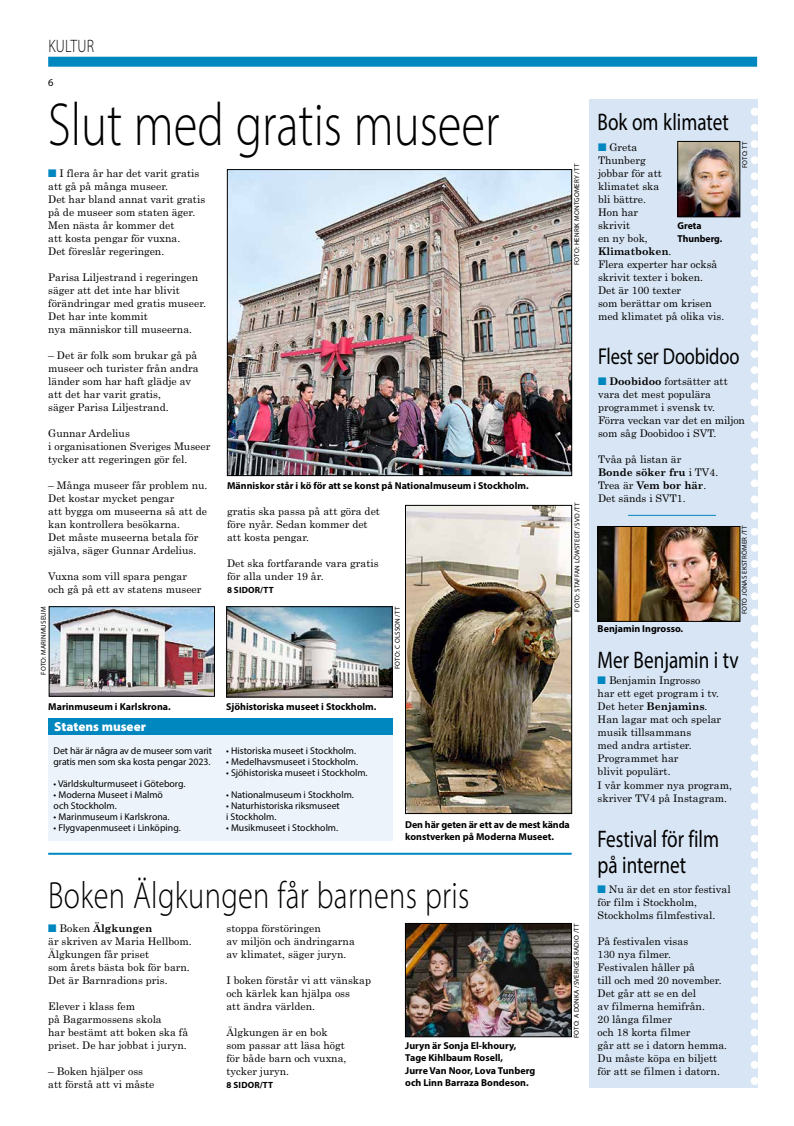
<style>
.page{position:relative;width:794px;height:1126px;background:#fff}
.page>*{position:absolute;margin:0;border:0;box-sizing:border-box;transform-origin:0 0}
.t1{font:300 61px "Myriad Pro";color:#000;scale:.8 1}
.t2{font:300 38px "Myriad Pro";letter-spacing:.01em;color:#000;scale:.8 1}
.t3{font:24px/26px "Myriad Pro";color:#000;scale:.8 1}
.t4{font:23px "Myriad Pro";letter-spacing:-.01em;color:#000;scale:.8 1}
.t5{font:300 18px "Myriad Pro";letter-spacing:.02em;color:#000;scale:.8 1}
.t6{font:900 13px "Myriad Pro";color:#fff}
.t7{font:10.5px/13px "Century Schoolbook Std";color:#000}
.t8{font:10.5px "Myriad Pro";color:#000}
.t9{font:700 10px/12.6px "Myriad Pro";color:#000}
.t10{font:9.8px/11px "Myriad Pro";color:#000}
.t11{font:700 9px "Myriad Pro";letter-spacing:.02em;color:#000}
.t12{font:7px "Myriad Pro";letter-spacing:.02em;color:#000}
.s1{color:#0087bf}
.s2{font-weight:700}
</style>
<div class="page">
<div style="left:48px;top:718px;width:345px;height:18px;background:#0087bf"></div>
<div style="left:48px;top:57px;width:709px;height:10px;background:#0087bf"></div>
<div style="left:589px;top:99px;width:168px;height:988px;background:#d8e5f4"></div>
<svg style="left:750px;top:128px;width:8px;height:960px"></svg>
<hr style="left:48px;top:852px;width:523px;height:2px;background:#0087bf">
<img style="left:229px;top:171px;width:341px;height:303px">
<div style="left:227px;top:169px;width:345px;height:307px;border:1px solid #000"></div>
<img style="left:599px;top:528px;width:139px;height:91px">
<div style="left:597px;top:526px;width:143px;height:95px;border:1px solid #000"></div>
<img style="left:679px;top:143px;width:59px;height:72px">
<div style="left:677px;top:141px;width:63px;height:76px;border:1px solid #000"></div>
<div style="left:48px;top:734px;width:345px;height:106px;background:#ecf3fa"></div>
<img style="left:51px;top:608px;width:162px;height:86px">
<div style="left:49px;top:606px;width:166px;height:90px;border:1px solid #000"></div>
<img style="left:407px;top:507px;width:163px;height:304px">
<div style="left:405px;top:505px;width:167px;height:308px;border:1px solid #000"></div>
<img style="left:228px;top:608px;width:162px;height:87px">
<div style="left:226px;top:606px;width:166px;height:91px;border:1px solid #000"></div>
<img style="left:407px;top:925px;width:162px;height:109px">
<div style="left:405px;top:923px;width:166px;height:113px;border:1px solid #000"></div>
<hr style="left:628px;top:515px;width:88px;height:1px;background:#0087bf">
<h3 class="t5" style="left:48px;top:35px;width:59px">KULTUR</h3>
<p class="t8" style="left:48px;top:76px;width:7px">6</p>
<h1 class="t1" style="left:48px;top:88px;width:566px">Slut med gratis museer</h1>
<p class="t7" style="left:48px;top:167px;width:158px"><span class="s1">■</span> I flera år har det varit gratis att gå på många museer.<br>Det har bland annat varit gratis på de museer som staten äger.<br>Men nästa år kommer det<br>att kosta pengar för vuxna.<br>Det föreslår regeringen.</p>
<p class="t7" style="left:48px;top:271px;width:159px">Parisa Liljestrand i regeringen säger att det inte har blivit förändringar med gratis museer.<br>Det har inte kommit<br>nya människor till museerna.</p>
<p class="t7" style="left:48px;top:349px;width:152px">– Det är folk som brukar gå på museer och turister från andra länder som har haft glädje av att det har varit gratis,<br>säger Parisa Liljestrand.</p>
<p class="t7" style="left:48px;top:427px;width:164px">Gunnar Ardelius<br>i organisationen Sveriges Museer tycker att regeringen gör fel.</p>
<p class="t7" style="left:48px;top:479px;width:161px">– Många museer får problem nu.<br>Det kostar mycket pengar<br>att bygga om museerna så att de kan kontrollera besökarna.<br>Det måste museerna betala för själva, säger Gunnar Ardelius.</p>
<p class="t7" style="left:48px;top:570px;width:155px">Vuxna som vill spara pengar och gå på ett av statens museer</p>
<p class="t9" style="left:227px;top:479px;width:303px">Människor står i kö för att se konst på Nationalmuseum i Stockholm.</p>
<p class="t7" style="left:227px;top:505px;width:154px">gratis ska passa på att göra det före nyår. Sedan kommer det att kosta pengar.</p>
<p class="t7" style="left:227px;top:557px;width:153px">Det ska fortfarande vara gratis för alla under 19 år.</p>
<p class="t11" style="left:227px;top:584px;width:48px">8 SIDOR/TT</p>
<p class="t12" style="left:39px;top:674px;width:70px;rotate:-90deg">FOTO: MARINMUSEUM</p>
<p class="t12" style="left:393px;top:669px;width:64px;rotate:-90deg">FOTO: C OLSSON /TT</p>
<p class="t9" style="left:48px;top:700px;width:124px">Marinmuseum i Karlskrona.</p>
<p class="t9" style="left:226px;top:700px;width:152px">Sjöhistoriska museet i Stockholm.</p>
<p class="t12" style="left:572px;top:265px;width:103px;rotate:-90deg">FOTO: HENRIK MONTGOMERY /TT</p>
<p class="t12" style="left:572px;top:611px;width:111px;rotate:-90deg">FOTO: STAFFAN LÖWSTEDT /SVD /TT</p>
<p class="t6" style="left:54px;top:717px;width:93px">Statens museer</p>
<p class="t10" style="left:54px;top:745px;width:160px">Det här är några av de museer som varit gratis men som ska kosta pengar 2023.</p>
<p class="t10" style="left:54px;top:778px;width:133px">• Världskulturmuseet i Göteborg.</p>
<p class="t10" style="left:54px;top:789px;width:111px">• Moderna Museet i Malmö och Stockholm.</p>
<p class="t10" style="left:54px;top:811px;width:117px">• Marinmuseum i Karlskrona.</p>
<p class="t10" style="left:54px;top:822px;width:129px">• Flygvapenmuseet i Linköping.</p>
<p class="t10" style="left:226px;top:745px;width:131px">• Historiska museet i Stockholm.</p>
<p class="t10" style="left:226px;top:756px;width:133px">• Medelhavsmuseet i Stockholm.</p>
<p class="t10" style="left:226px;top:767px;width:143px">• Sjöhistoriska museet i Stockholm.</p>
<p class="t10" style="left:226px;top:789px;width:129px">• Nationalmuseum i Stockholm.</p>
<p class="t10" style="left:226px;top:800px;width:115px">• Naturhistoriska riksmuseet i Stockholm.</p>
<p class="t10" style="left:226px;top:822px;width:113px">• Musikmuseet i Stockholm.</p>
<p class="t9" style="left:405px;top:817px;width:166px">Den här geten är ett av de mest kända konstverken på Moderna Museet.</p>
<h2 class="t2" style="left:48px;top:872px;width:528px">Boken Älgkungen får barnens pris</h2>
<p class="t7" style="left:48px;top:921px;width:145px"><span class="s1">■</span> Boken <span class="s2">Älgkungen<br></span>är skriven av Maria Hellbom.<br>Älgkungen får priset<br>som årets bästa bok för barn.<br>Det är Barnradions pris.</p>
<p class="t7" style="left:48px;top:999px;width:142px">Elever i klass fem<br>på Bagarmossens skola<br>har bestämt att boken ska få priset. De har jobbat i juryn.</p>
<p class="t7" style="left:48px;top:1064px;width:108px">– Boken hjälper oss att förstå att vi måste</p>
<p class="t7" style="left:226px;top:921px;width:130px">stoppa förstöringen<br>av miljön och ändringarna av klimatet, säger juryn.</p>
<p class="t7" style="left:226px;top:973px;width:146px">I boken förstår vi att vänskap och kärlek kan hjälpa oss<br>att ändra världen.</p>
<p class="t7" style="left:226px;top:1025px;width:121px">Älgkungen är en bok som passar att läsa högt för både barn och vuxna, tycker juryn.</p>
<p class="t11" style="left:226px;top:1078px;width:48px">8 SIDOR/TT</p>
<p class="t9" style="left:405px;top:1038px;width:132px">Juryn är Sonja El-khoury,<br>Tage Kihlbaum Rosell,<br>Jurre Van Noor, Lova Tunberg och Linn Barraza Bondeson.</p>
<p class="t12" style="left:572px;top:1038px;width:116px;rotate:-90deg">FOTO: A DONKA /SVERIGES RADIO /TT</p>
<h3 class="t3" style="left:597px;top:109px;width:166px">Bok om klimatet</h3>
<p class="t7" style="left:598px;top:141px;width:128px"><span class="s1">■</span> Greta<br>Thunberg<br>jobbar för att<br>klimatet ska<br>bli bättre.<br>Hon har<br>skrivit<br>en ny bok,<br><span class="s2">Klimatboken</span>.<br>Flera experter har också skrivit texter i boken.<br>Det är 100 texter<br>som berättar om krisen med klimatet på olika vis.</p>
<p class="t9" style="left:677px;top:219px;width:46px">Greta<br>Thunberg.</p>
<p class="t12" style="left:740px;top:168px;width:28px;rotate:-90deg">FOTO: TT</p>
<h3 class="t4" style="left:598px;top:341px;width:178px">Flest ser Doobidoo</h3>
<p class="t7" style="left:598px;top:375px;width:148px"><span class="s1">■</span> <span class="s2">Doobidoo</span> fortsätter att vara det mest populära programmet i svensk tv.<br>Förra veckan var det en miljon som såg Doobidoo i SVT.</p>
<p class="t7" style="left:598px;top:453px;width:122px">Tvåa på listan är<br><span class="s2">Bonde söker fru</span> i TV4.<br>Trea är <span class="s2">Vem bor här</span>.<br>Det sänds i SVT1.</p>
<p class="t9" style="left:597px;top:622px;width:87px">Benjamin Ingrosso.</p>
<p class="t12" style="left:740px;top:614px;width:90px;rotate:-90deg">FOTO JONAS EKSTRÖMER /TT</p>
<h3 class="t3" style="left:597px;top:646px;width:178px">Mer Benjamin i tv</h3>
<p class="t7" style="left:597px;top:674px;width:136px"><span class="s1">■</span> Benjamin Ingrosso<br>har ett eget program i tv.<br>Det heter <span class="s2">Benjamins</span>.<br>Han lagar mat och spelar musik tillsammans<br>med andra artister.<br>Programmet har<br>blivit populärt.<br>I vår kommer nya program, skriver TV4 på Instagram.</p>
<h3 class="t3" style="left:597px;top:825px;width:153px">Festival för film på internet</h3>
<p class="t7" style="left:597px;top:882px;width:135px"><span class="s1">■</span> Nu är det en stor festival för film i Stockholm,<br>Stockholms filmfestival.</p>
<p class="t7" style="left:597px;top:934px;width:131px">På festivalen visas<br>130 nya filmer.<br>Festivalen håller på<br>till och med 20 november.<br>Det går att se en del<br>av filmerna hemifrån.<br>20 långa filmer<br>och 18 korta filmer<br>går att se i datorn hemma.<br>Du måste köpa en biljett för att se filmen i datorn.</p>
</div>
